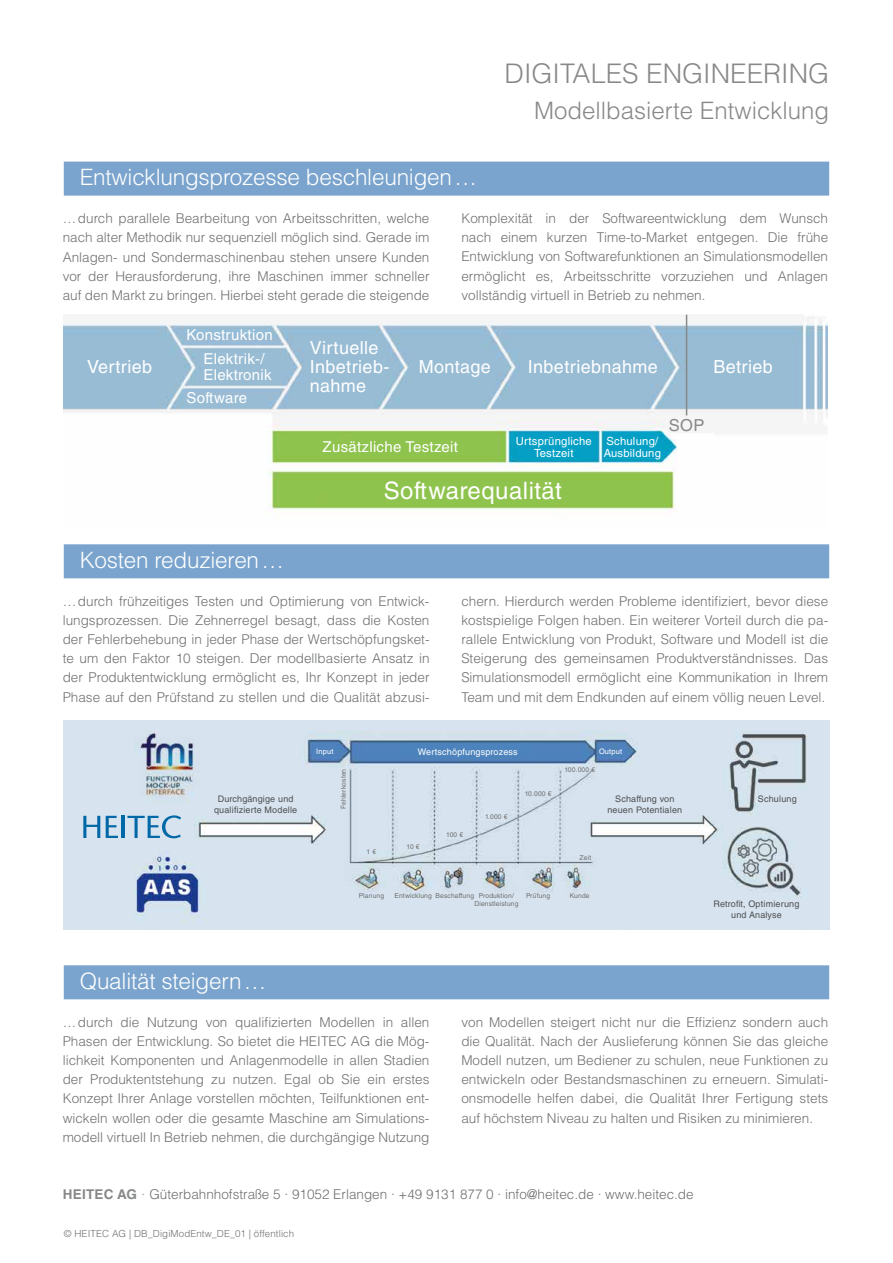
<style>
.page{position:relative;width:893px;height:1263px;background:#fff}
.page>*{position:absolute;margin:0;border:0;box-sizing:border-box;transform-origin:0 0}
.t1{font:300 27px "Helvetica LT Std";color:#878988}
.t2{font:300 24px "Helvetica LT Std";color:#878988}
.t3{font:24px "Helvetica LT Std";letter-spacing:.02em;color:#fff}
.t4{font:300 22.5px "Helvetica LT Std";letter-spacing:-.01em;color:#fff}
.t5{font:18px/19.2px "Helvetica LT Std";letter-spacing:.02em;color:#fff}
.t6{font:16.5px "Helvetica LT Std";color:#878988}
.t7{font:15px/23.4px "Helvetica LT Std";letter-spacing:.02em;color:#fff;text-align:center}
.t8{font:300 13.5px/19.2px "Helvetica LT Std";color:#6f7070;text-align:justify}
.t9{font:11.25px/11.7px "Helvetica LT Std";letter-spacing:.02em;color:#fff;text-align:center}
.t10{font:300 9.75px "Helvetica LT Std";letter-spacing:.01em;color:#6f7070}
.t11{font:9px/10.6px "Helvetica LT Std";letter-spacing:.02em;color:#4d4f51;text-align:center}
.t12{font:9px "Helvetica LT Std";letter-spacing:.02em;color:#fff}
.t13{font:7.5px "Helvetica LT Std";letter-spacing:.02em;color:#fff}
.t14{font:6.75px/8.6px "Helvetica LT Std";letter-spacing:.02em;color:#6f7070;text-align:center}
.s1{font-weight:700;color:#878988}
.s2{color:#878988}
</style>
<div class="page">
<div style="left:64px;top:162px;width:765px;height:34px;background:#7aa4cd"></div>
<div style="left:64px;top:544px;width:765px;height:34px;background:#7aa4cd"></div>
<div style="left:64px;top:965px;width:765px;height:34px;background:#7aa4cd"></div>
<img style="left:64px;top:721px;width:765px;height:208px">
<svg style="left:83px;top:816px;width:17px;height:22px"></svg>
<svg style="left:106px;top:816px;width:12px;height:22px"></svg>
<hr style="left:121px;top:816px;width:4px;height:22px;background:#0068a6">
<svg style="left:127px;top:815px;width:54px;height:23px"></svg>
<img style="left:64px;top:315px;width:763px;height:199px">
<hr style="left:686px;top:315px;width:1px;height:100px;background:#878988">
<h3 class="t4" style="left:80px;top:163px;width:399px">Entwicklungsprozesse beschleunigen…</h3>
<h1 class="t1" style="left:505px;top:56px;width:326px">DIGITALES ENGINEERING</h1>
<h2 class="t2" style="left:534px;top:96px;width:297px">Modellbasierte Entwicklung</h2>
<p class="t8" style="left:63px;top:209px;width:368px">…durch parallele Bearbeitung von Arbeitsschritten, welche nach alter Methodik nur sequenziell möglich sind. Gerade im Anlagen- und Sondermaschinenbau stehen unsere Kunden vor der Herausforderung, ihre Maschinen immer schneller auf den Markt zu bringen. Hierbei steht gerade die steigende</p>
<p class="t8" style="left:461px;top:209px;width:368px">Komplexität in der Softwareentwicklung dem Wunsch nach einem kurzen Time-to-Market entgegen. Die frühe Entwicklung von Softwarefunktionen an Simulationsmodellen ermöglicht es, Arbeitsschritte vorzuziehen und Anlagen vollständig virtuell in Betrieb zu nehmen.</p>
<p class="t7" style="left:186px;top:323px;width:88px">Konstruktion<br>Elektrik-/</p>
<p class="t7" style="left:186px;top:363px;width:87px;text-align:left;text-indent:17px">Elektronik<br>Software</p>
<h3 class="t5" style="left:310px;top:338px;width:81px">Virtuelle<br>Inbetrieb&shy;nahme</h3>
<h3 class="t5" style="left:87px;top:357px;width:67px">Vertrieb</h3>
<h3 class="t5" style="left:419px;top:357px;width:74px">Montage</h3>
<h3 class="t5" style="left:528px;top:357px;width:132px">Inbetriebnahme</h3>
<h3 class="t5" style="left:713px;top:357px;width:61px">Betrieb</h3>
<h3 class="t4" style="left:80px;top:546px;width:206px">Kosten reduzieren…</h3>
<p class="t9" style="left:516px;top:435px;width:78px">Urtsprüngliche<br>Testzeit</p>
<p class="t9" style="left:604px;top:435px;width:59px;text-align:left">Schulung/<br>Ausbildung</p>
<p class="t7" style="left:323px;top:435px;width:137px">Zusätzliche Testzeit</p>
<h2 class="t3" style="left:384px;top:476px;width:180px">Softwarequalität</h2>
<p class="t6" style="left:669px;top:416px;width:37px">SOP</p>
<p class="t8" style="left:63px;top:591px;width:368px">…durch frühzeitiges Testen und Optimierung von Entwick&shy;lungsprozessen. Die Zehnerregel besagt, dass die Kosten der Fehlerbehebung in jeder Phase der Wertschöpfungsket&shy;te um den Faktor 10 steigen. Der modellbasierte Ansatz in der Produktentwicklung ermöglicht es, Ihr Konzept in jeder Phase auf den Prüfstand zu stellen und die Qualität abzusi-</p>
<p class="t8" style="left:461px;top:591px;width:368px">chern. Hierdurch werden Probleme identifiziert, bevor diese kostspielige Folgen haben. Ein weiterer Vorteil durch die pa&shy;rallele Entwicklung von Produkt, Software und Modell ist die Steigerung des gemeinsamen Produktverständnisses. Das Simulationsmodell ermöglicht eine Kommunikation in Ihrem Team und mit dem Endkunden auf einem völlig neuen Level.</p>
<p class="t11" style="left:214px;top:794px;width:85px">Durchgängige und qualifizierte Modelle</p>
<p class="t13" style="left:316px;top:747px;width:19px">Input</p>
<p class="t12" style="left:418px;top:746px;width:101px">Wertschöpfungsprozess</p>
<p class="t13" style="left:599px;top:747px;width:25px">Output</p>
<p class="t14" style="left:339px;top:809px;width:42px;rotate:-90deg">Fehlerkosten</p>
<p class="t14" style="left:367px;top:847px;width:11px">1 €</p>
<p class="t14" style="left:406px;top:842px;width:15px">10 €</p>
<p class="t14" style="left:446px;top:830px;width:19px">100 €</p>
<p class="t14" style="left:485px;top:812px;width:24px">1.000 €</p>
<p class="t14" style="left:525px;top:789px;width:28px">10.000 €</p>
<p class="t14" style="left:359px;top:891px;width:27px">Planung</p>
<p class="t14" style="left:474px;top:891px;width:46px">Produktion/<br>Dienstleistung</p>
<p class="t14" style="left:435px;top:891px;width:40px">Beschaffung</p>
<p class="t14" style="left:394px;top:891px;width:39px">Entwicklung</p>
<p class="t14" style="left:526px;top:891px;width:26px">Prüfung</p>
<p class="t14" style="left:564px;top:765px;width:32px">100.000 €</p>
<p class="t11" style="left:607px;top:794px;width:76px">Schaffung von neuen Potentialen</p>
<p class="t14" style="left:580px;top:853px;width:13px">Zeit</p>
<p class="t14" style="left:570px;top:891px;width:21px">Kunde</p>
<h3 class="t4" style="left:80px;top:967px;width:188px">Qualität steigern…</h3>
<p class="t11" style="left:758px;top:794px;width:40px">Schulung</p>
<p class="t11" style="left:713px;top:898px;width:87px">Retrofit, Optimierung und Analyse</p>
<p class="t8" style="left:63px;top:1012px;width:368px">…durch die Nutzung von qualifizierten Modellen in allen Phasen der Entwicklung. So bietet die HEITEC AG die Mög&shy;lichkeit Komponenten und Anlagenmodelle in allen Stadien der Produktentstehung zu nutzen. Egal ob Sie ein erstes Konzept Ihrer Anlage vorstellen möchten, Teilfunktionen ent&shy;wickeln wollen oder die gesamte Maschine am Simulations&shy;modell virtuell In Betrieb nehmen, die durchgängige Nutzung</p>
<p class="t8" style="left:461px;top:1012px;width:368px">von Modellen steigert nicht nur die Effizienz sondern auch die Qualität. Nach der Auslieferung können Sie das gleiche Modell nutzen, um Bediener zu schulen, neue Funktionen zu entwickeln oder Bestandsmaschinen zu erneuern. Simulati&shy;onsmodelle helfen dabei, die Qualität Ihrer Fertigung stets auf höchstem Niveau zu halten und Risiken zu minimieren.</p>
<p class="t8" style="left:63px;top:1185px;width:632px"><span class="s1">HEITEC AG</span> <span class="s2">·</span> Güterbahnhofstraße 5 · 91052 Erlangen · +49 9131 877 0 · info@heitec.de · www.heitec.de</p>
<p class="t10" style="left:64px;top:1228px;width:232px">© HEITEC AG | DB_DigiModEntw_DE_01 | öffentlich</p>
</div>
